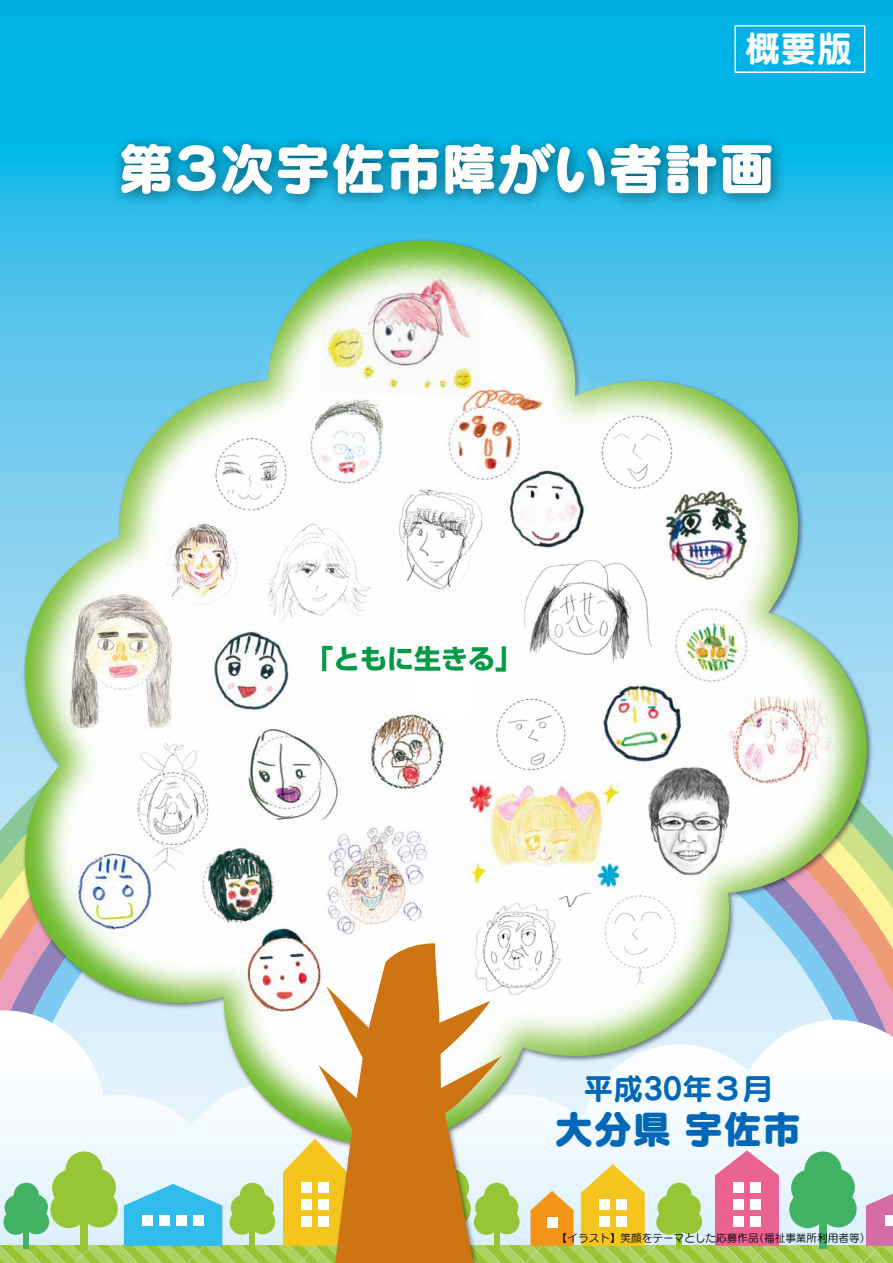
<style>
.page{position:relative;width:893px;height:1263px;background:#fff}
.page>*{position:absolute;margin:0;border:0;box-sizing:border-box;transform-origin:0 0}
.t1{font:55.5px "Seurat Pro EB";color:#fff}
.t2{font:39px "Seurat Pro EB";color:#0068b7}
.t3{font:36px "Seurat Pro B";color:#fff}
.t4{font:30px "Seurat Pro B";color:#0068b7}
.t5{font:700 27px "Shin Go Pro";color:#094}
.t6{font:10.65px "Seurat Pro M";color:#000}
</style>
<div class="page">
<svg style="left:0;top:0;width:893px;height:211px;background:#02b4e6"></svg>
<svg style="left:0;top:1246px;width:893px;height:17px"></svg>
<div style="left:3px;top:1209px;width:26px;height:26px;background:#41b263;border-radius:50%"></div>
<div style="left:5px;top:1195px;width:25px;height:25px;background:#41b263;border-radius:50%"></div>
<div style="left:14px;top:1183px;width:25px;height:25px;background:#41b263;border-radius:50%"></div>
<svg style="left:876px;top:1184px;width:17px;height:62px"></svg>
<div style="left:885px;top:1215px;width:8px;height:10px;background:#fff"></div>
<img style="left:21px;top:1174px;width:855px;height:89px">
<img style="left:0;top:211px;width:893px;height:963px">
<svg style="left:318px;top:943px;width:183px;height:320px;fill:#cd7512"></svg>
<img style="left:101px;top:124px;width:695px;height:101px">
<div style="left:734px;top:25px;width:131px;height:48px;border:2px solid #fff"></div>
<img style="left:655px;top:480px;width:105px;height:105px">
<img style="left:158px;top:518px;width:87px;height:92px">
<img style="left:206px;top:624px;width:90px;height:91px">
<img style="left:303px;top:392px;width:91px;height:97px">
<img style="left:195px;top:840px;width:89px;height:89px">
<img style="left:207px;top:431px;width:87px;height:88px">
<img style="left:391px;top:485px;width:97px;height:110px">
<img style="left:237px;top:723px;width:110px;height:106px">
<img style="left:362px;top:708px;width:89px;height:90px">
<img style="left:489px;top:692px;width:84px;height:83px">
<img style="left:500px;top:461px;width:94px;height:95px">
<img style="left:593px;top:408px;width:87px;height:87px">
<img style="left:595px;top:677px;width:92px;height:93px">
<img style="left:667px;top:600px;width:88px;height:89px">
<img style="left:240px;top:923px;width:89px;height:93px">
<img style="left:441px;top:382px;width:104px;height:103px">
<img style="left:319px;top:825px;width:116px;height:119px">
<img style="left:597px;top:890px;width:87px;height:99px">
<img style="left:643px;top:766px;width:90px;height:112px">
<img style="left:466px;top:781px;width:157px;height:108px">
<img style="left:258px;top:518px;width:117px;height:110px">
<img style="left:320px;top:271px;width:163px;height:126px">
<img style="left:721px;top:685px;width:118px;height:103px">
<img style="left:466px;top:886px;width:129px;height:114px">
<img style="left:516px;top:554px;width:143px;height:113px">
<img style="left:71px;top:848px;width:86px;height:87px">
<img style="left:63px;top:587px;width:116px;height:144px">
<img style="left:129px;top:740px;width:84px;height:136px">
<h3 class="t3" style="left:744px;top:23px;width:109px">概要版</h3>
<h1 class="t1" style="left:118px;top:130px;width:658px">第３次宇佐市障がい者計画</h1>
<h3 class="t5" style="left:306px;top:637px;width:217px">「ともに生きる」</h3>
<h3 class="t4" style="left:583px;top:1068px;width:190px">平成30年３月</h3>
<h2 class="t2" style="left:554px;top:1102px;width:248px">大分県 宇佐市</h2>
<p class="t6" style="left:557px;top:1231px;width:315px">【イラスト】笑顔をテーマとした応募作品（福祉事業所利用者等）</p>
</div>
